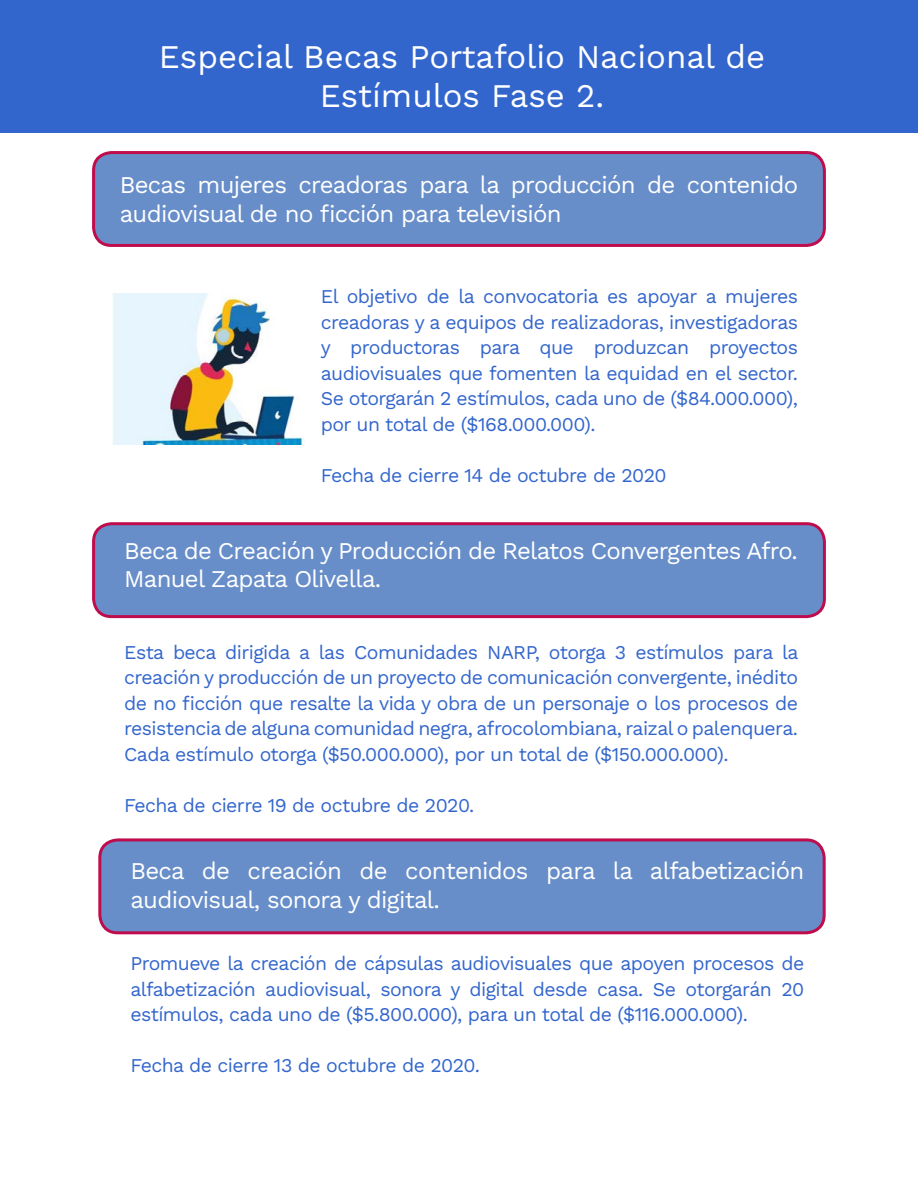
<style>
.page{position:relative;width:918px;height:1188px;background:#fff}
.page>*{position:absolute;margin:0;border:0;box-sizing:border-box;transform-origin:0 0}
.t1{font:33px/39.6px "Work Sans";color:#fff;text-align:center}
.t2{font:24px/28.8px "Work Sans";letter-spacing:-.03em;color:#fff}
.t3{font:19.5px/25.5px "Work Sans";letter-spacing:-.03em;color:#36c;text-align:justify}
</style>
<div class="page">
<div style="left:94px;top:153px;width:730px;height:92px;background:#688ec9;border-radius:18px"></div>
<div style="left:92px;top:151px;width:734px;height:96px;border:3px solid #be0c4d;border-radius:18px"></div>
<div style="left:0;top:0;width:918px;height:133px;background:#36c"></div>
<div style="left:94px;top:524px;width:730px;height:93px;background:#688ec9;border-radius:18px"></div>
<div style="left:92px;top:522px;width:734px;height:96px;border:3px solid #be0c4d;border-radius:18px"></div>
<div style="left:100px;top:840px;width:724px;height:93px;background:#688ec9;border-radius:18px"></div>
<div style="left:98px;top:838px;width:728px;height:96px;border:3px solid #be0c4d;border-radius:18px"></div>
<img style="left:113px;top:294px;width:191px;height:151px">
<h1 class="t1" style="left:159px;top:36px;width:608px">Especial Becas Portafolio Nacional de<br>Estímulos Fase 2.</h1>
<p class="t2" style="left:120px;top:170px;width:680px">Becas mujeres creadoras para la producción de contenido audiovisual de no ficción para televisión</p>
<p class="t3" style="left:321px;top:283px;width:479px">El objetivo de la convocatoria es apoyar a mujeres creadoras y a equipos de realizadoras, investigadoras y productoras para que produzcan proyectos audiovisuales que fomenten la equidad en el sector.<br>Se otorgarán 2 estímulos, cada uno de ($84.000.000), por un total de ($168.000.000).</p>
<p class="t3" style="left:321px;top:462px;width:347px">Fecha de cierre 14 de octubre de 2020</p>
<p class="t2" style="left:124px;top:535px;width:675px">Beca de Creación y Producción de Relatos Convergentes Afro.<br>Manuel Zapata Olivella.</p>
<p class="t3" style="left:124px;top:638px;width:676px">Esta beca dirigida a las Comunidades NARP, otorga 3 estímulos para la creación y producción de un proyecto de comunicación convergente, inédito de no ficción que resalte la vida y obra de un personaje o los procesos de resistencia de alguna comunidad negra, afrocolombiana, raizal o palenquera.<br>Cada estímulo otorga ($50.000.000), por un total de ($150.000.000).</p>
<p class="t3" style="left:124px;top:791px;width:352px">Fecha de cierre 19 de octubre de 2020.</p>
<p class="t2" style="left:130px;top:856px;width:675px">Beca de creación de contenidos para la alfabetización audiovisual, sonora y digital.</p>
<p class="t3" style="left:130px;top:950px;width:675px">Promueve la creación de cápsulas audiovisuales que apoyen procesos de alfabetización audiovisual, sonora y digital desde casa. Se otorgarán 20 estímulos, cada uno de ($5.800.000), para un total de ($116.000.000).</p>
<p class="t3" style="left:130px;top:1052px;width:351px">Fecha de cierre 13 de octubre de 2020.</p>
</div>
